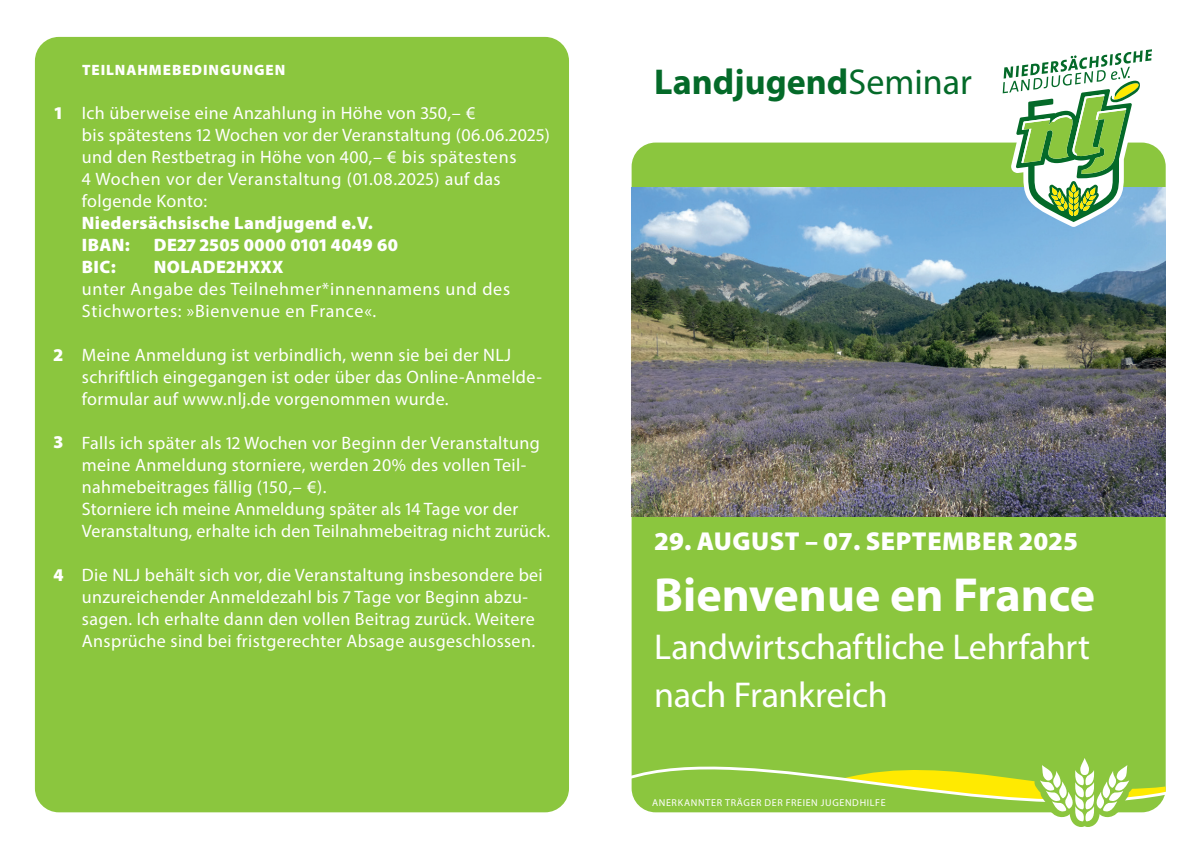
<style>
.page{position:relative;width:1202px;height:851px;background:#fff}
.page>*{position:absolute;margin:0;border:0;box-sizing:border-box;transform-origin:0 0}
.t1{font:700 48px "Myriad Pro";color:#fff}
.t2{font:36px/48px "Myriad Pro";letter-spacing:-.01em;color:#fff}
.t3{font:700 36px "Myriad Pro";color:#046a29}
.t4{font:900 26px "Myriad Pro";letter-spacing:.02em;color:#fff}
.t5{font:18px/22px "Myriad Pro";letter-spacing:.02em;color:#fff}
.t6{font:900 18px/22px "Myriad Pro";letter-spacing:.02em;color:#fff}
.t7{font:18px/22px "Myriad Pro";letter-spacing:.04em;color:#fff}
.t8{font:900 15px "Myriad Pro";letter-spacing:.06em;color:#fff}
.t9{font:10px "Myriad Pro";letter-spacing:.07em;color:#fff}
.s1{font-weight:400}
</style>
<div class="page">
<div style="left:632px;top:142px;width:534px;height:670px;background:#8bc63e;border-radius:24px"></div>
<div style="left:35px;top:37px;width:534px;height:775px;background:#8bc63e;border-radius:24px"></div>
<img style="left:632px;top:187px;width:534px;height:329px">
<svg style="left:631px;top:738px;width:535px;height:89px"></svg>
<svg style="left:843px;top:751px;width:323px;height:75px"></svg>
<svg style="left:996px;top:49px;width:162px;height:178px"></svg>
<p class="t6" style="left:55px;top:101px;width:9px">1</p>
<p class="t6" style="left:54px;top:343px;width:11px">2</p>
<p class="t6" style="left:54px;top:430px;width:11px">3</p>
<p class="t6" style="left:53px;top:563px;width:12px">4</p>
<p class="t8" style="left:82px;top:59px;width:205px">TEILNAHMEBEDINGUNGEN</p>
<p class="t5" style="left:82px;top:101px;width:470px">Ich überweise eine Anzahlung in Höhe von 350,– €<br>bis spätestens 12 Wochen vor der Veranstaltung (06.06.2025) und den Restbetrag in Höhe von 400,– € bis spätestens<br>4 Wochen vor der Veranstaltung (01.08.2025) auf das folgende Konto:</p>
<p class="t6" style="left:82px;top:211px;width:292px">Niedersächsische Landjugend e.V.<br>IBAN:</p>
<p class="t6" style="left:154px;top:233px;width:246px">DE27 2505 0000 0101 4049 60</p>
<p class="t6" style="left:82px;top:255px;width:35px">BIC:</p>
<p class="t6" style="left:154px;top:255px;width:131px">NOLADE2HXXX</p>
<p class="t7" style="left:82px;top:277px;width:430px">unter Angabe des Teilnehmer*innennamens und des<br>Stichwortes: »Bienvenue en France«.</p>
<p class="t5" style="left:82px;top:343px;width:461px">Meine Anmeldung ist verbindlich, wenn sie bei der NLJ schriftlich eingegangen ist oder über das Online-Anmelde&shy;formular auf www.nlj.de vorgenommen wurde.</p>
<p class="t5" style="left:82px;top:431px;width:470px">Falls ich später als 12 Wochen vor Beginn der Veranstaltung meine Anmeldung storniere, werden 20% des vollen Teil&shy;nahmebeitrages fällig (150,– €).<br>Storniere ich meine Anmeldung später als 14 Tage vor der Veranstaltung, erhalte ich den Teilnahmebeitrag nicht zurück.</p>
<p class="t5" style="left:82px;top:563px;width:462px">Die NLJ behält sich vor, die Veranstaltung insbesondere bei unzureichender Anmeldezahl bis 7 Tage vor Beginn abzu&shy;sagen. Ich erhalte dann den vollen Beitrag zurück. Weitere Ansprüche sind bei fristgerechter Absage ausgeschlossen.</p>
<h2 class="t3" style="left:654px;top:59px;width:319px">Landjugend<span class="s1">Seminar</span></h2>
<h3 class="t4" style="left:654px;top:524px;width:425px">29. AUGUST – 07. SEPTEMBER 2025</h3>
<h1 class="t1" style="left:654px;top:563px;width:443px">Bienvenue en France</h1>
<h2 class="t2" style="left:654px;top:622px;width:437px">Landwirtschaftliche Lehrfahrt nach Frankreich</h2>
<p class="t9" style="left:652px;top:796px;width:235px">ANERKANNTER TRÄGER DER FREIEN JUGENDHILFE</p>
</div>
